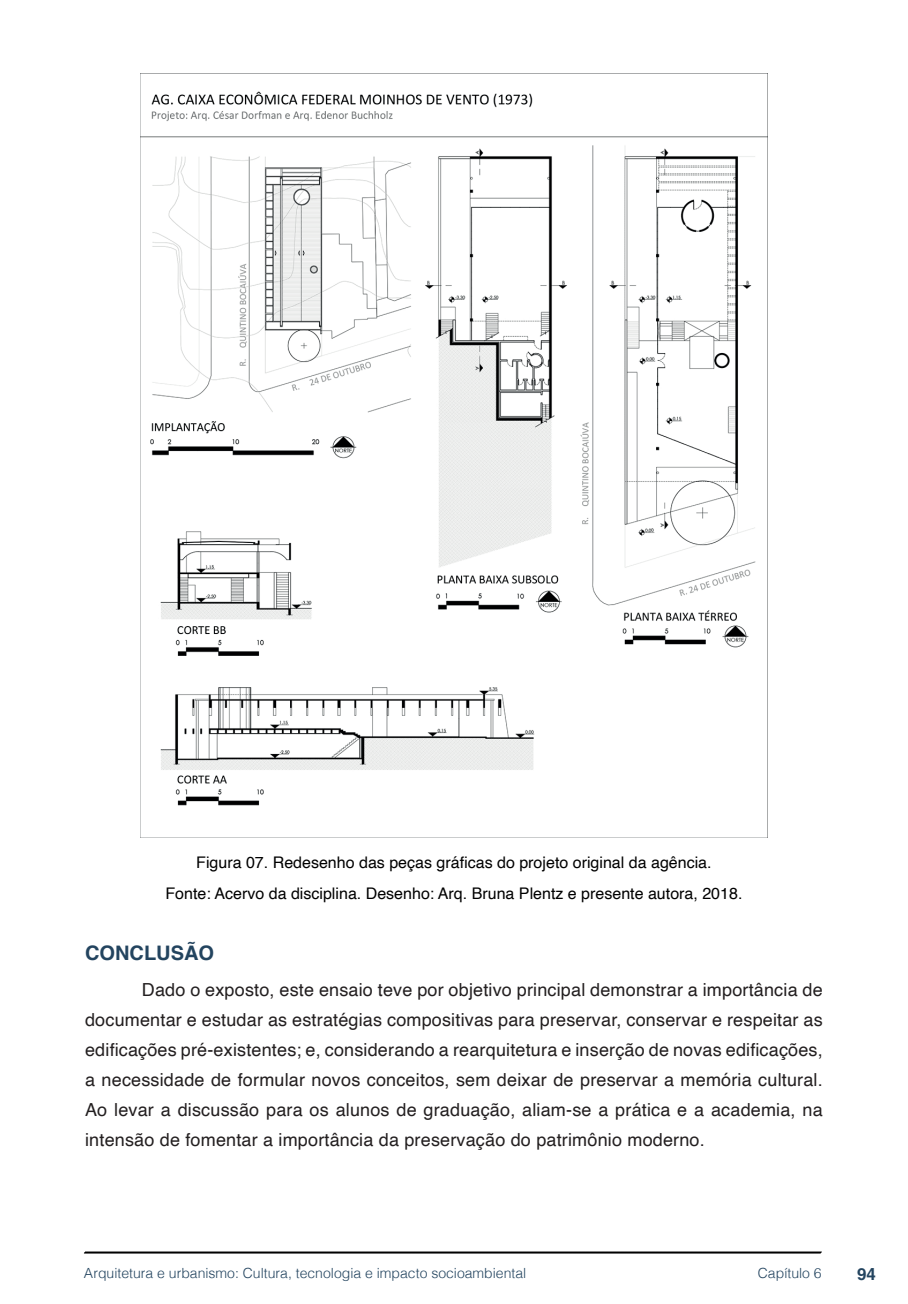
<style>
.page{position:relative;width:908px;height:1304px;background:#fff}
.page>*{position:absolute;margin:0;border:0;box-sizing:border-box;transform-origin:0 0}
.TITULOS{font:700 20px "Helvetica";color:#23445f}
.txt{font:18px/30px "Helvetica";letter-spacing:.01em;color:#231f20;text-align:justify}
.t1{font:700 16.8px "Helvetica";color:#23445f}
.imagens_graf_tab{font:16px "Helvetica";color:#000}
.t2{font:300 14px "Helvetica";color:#23445f}
</style>
<div class="page">
<svg style="left:84px;top:1251px;width:737px;height:3px;background:#515151"></svg>
<img style="left:140px;top:74px;width:627px;height:764px">
<p class="imagens_graf_tab" style="left:196px;top:850px;width:516px">Figura 07. Redesenho das peças gráficas do projeto original da agência.</p>
<p class="imagens_graf_tab" style="left:165px;top:881px;width:578px">Fonte: Acervo da disciplina. Desenho: Arq. Bruna Plentz e presente autora, 2018.</p>
<p class="TITULOS" style="left:85px;top:941px;width:130px">CONCLUSÃO</p>
<p class="txt" style="left:85px;top:975px;width:738px;text-indent:57px">Dado o exposto, este ensaio teve por objetivo principal demonstrar a importância de documentar e estudar as estratégias compositivas para preservar, conservar e respeitar as edificações pré-existentes; e, considerando a rearquitetura e inserção de novas edificações, a necessidade de formular novos conceitos, sem deixar de preservar a memória cultural.<br>Ao levar a discussão para os alunos de graduação, aliam-se a prática e a academia, na intensão de fomentar a importância da preservação do patrimônio moderno.</p>
<p class="t2" style="left:84px;top:1261px;width:443px">Arquitetura e urbanismo: Cultura, tecnologia e impacto socioambiental</p>
<p class="t2" style="left:757px;top:1261px;width:65px">Capítulo 6</p>
<p class="t1" style="left:856px;top:1264px;width:20px">94</p>
</div>
